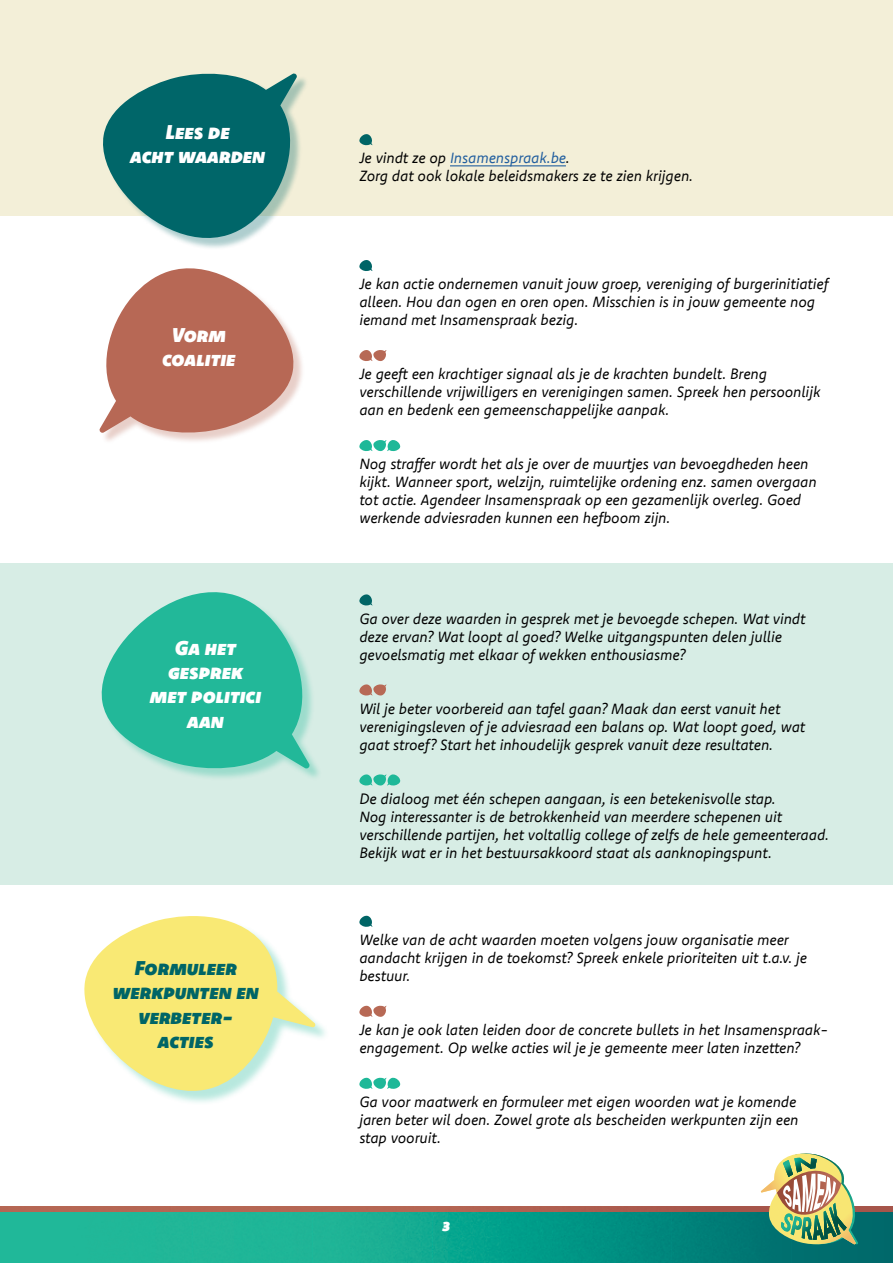
<style>
.page{position:relative;width:893px;height:1263px;background:#fff}
.page>*{position:absolute;margin:0;border:0;box-sizing:border-box;transform-origin:0 0}
.t1{font:20.25px/24.3px "Komet Black SC Italic";color:#fff;text-align:center}
.t2{font:20.25px/24.3px "Komet Black SC Italic";color:#006566;text-align:center}
.t3{font:16.5px "Komet Black SC Italic";color:#fff}
.t4{font:italic 15px/18px "Komet";letter-spacing:-.01em;color:#000}
.s1{color:#215e9e}
</style>
<div class="page">
<div style="left:0;top:0;width:893px;height:215px;background:#f3efd8"></div>
<div style="left:0;top:563px;width:893px;height:321px;background:#d7ede5"></div>
<img style="left:0;top:1206px;width:893px;height:6px">
<img style="left:0;top:1212px;width:893px;height:51px">
<svg style="left:761px;top:1153px;width:97px;height:91px"></svg>
<div style="left:105px;top:75px;width:203px;height:175px;background:#006566;opacity:.32"></div>
<svg style="left:103px;top:74px;width:194px;height:164px"></svg>
<hr style="left:450px;top:165px;width:116px;height:1px;background:#215e9e">
<svg style="left:359px;top:134px;width:14px;height:11px"></svg>
<svg style="left:359px;top:260px;width:14px;height:11px"></svg>
<svg style="left:359px;top:350px;width:28px;height:11px"></svg>
<svg style="left:359px;top:440px;width:41px;height:12px"></svg>
<svg style="left:359px;top:594px;width:14px;height:12px"></svg>
<svg style="left:359px;top:684px;width:28px;height:12px"></svg>
<svg style="left:359px;top:774px;width:41px;height:12px"></svg>
<div style="left:102px;top:270px;width:203px;height:175px;background:#b76955;opacity:.32"></div>
<svg style="left:100px;top:268px;width:193px;height:165px"></svg>
<div style="left:104px;top:594px;width:218px;height:187px;background:#1eb898;opacity:.32"></div>
<svg style="left:102px;top:592px;width:208px;height:176px"></svg>
<svg style="left:359px;top:915px;width:14px;height:12px"></svg>
<svg style="left:359px;top:1005px;width:28px;height:12px"></svg>
<svg style="left:359px;top:1077px;width:41px;height:12px"></svg>
<div style="left:86px;top:917px;width:243px;height:188px;background:#1eb898;opacity:.32"></div>
<svg style="left:84px;top:916px;width:231px;height:175px"></svg>
<h1 class="t1" style="left:130px;top:119px;width:137px">Lees de<br>acht waarden</h1>
<h1 class="t1" style="left:162px;top:322px;width:75px">Vorm coalitie</h1>
<h1 class="t1" style="left:150px;top:635px;width:113px">Ga het gesprek met politici aan</h1>
<h1 class="t2" style="left:113px;top:955px;width:148px">Formuleer werkpunten en verbeter&shy;acties</h1>
<p class="t4" style="left:359px;top:149px;width:335px">Je vindt ze op <span class="s1">Insamenspraak.be</span>.<br>Zorg dat ook lokale beleidsmakers ze te zien krijgen.</p>
<p class="t4" style="left:359px;top:274px;width:471px">Je kan actie ondernemen vanuit jouw groep, vereniging of burgerinitiatief alleen. Hou dan ogen en oren open. Misschien is in jouw gemeente nog iemand met Insamenspraak bezig.</p>
<p class="t4" style="left:359px;top:364px;width:463px">Je geeft een krachtiger signaal als je de krachten bundelt. Breng verschillende vrijwilligers en verenigingen samen. Spreek hen persoonlijk aan en bedenk een gemeenschappelijke aanpak.</p>
<p class="t4" style="left:359px;top:454px;width:459px">Nog straffer wordt het als je over de muurtjes van bevoegdheden heen kijkt. Wanneer sport, welzijn, ruimtelijke ordening enz. samen overgaan tot actie. Agendeer Insamenspraak op een gezamenlijk overleg. Goed werkende adviesraden kunnen een hefboom zijn.</p>
<p class="t4" style="left:359px;top:609px;width:448px">Ga over deze waarden in gesprek met je bevoegde schepen. Wat vindt deze ervan? Wat loopt al goed? Welke uitgangspunten delen jullie gevoelsmatig met elkaar of wekken enthousiasme?</p>
<p class="t4" style="left:359px;top:699px;width:448px">Wil je beter voorbereid aan tafel gaan? Maak dan eerst vanuit het verenigingsleven of je adviesraad een balans op. Wat loopt goed, wat gaat stroef? Start het inhoudelijk gesprek vanuit deze resultaten.</p>
<p class="t4" style="left:359px;top:789px;width:471px">De dialoog met één schepen aangaan, is een betekenisvolle stap.<br>Nog interessanter is de betrokkenheid van meerdere schepenen uit verschillende partijen, het voltallig college of zelfs de hele gemeenteraad.<br>Bekijk wat er in het bestuursakkoord staat als aanknopingspunt.</p>
<p class="t4" style="left:359px;top:930px;width:449px">Welke van de acht waarden moeten volgens jouw organisatie meer aandacht krijgen in de toekomst? Spreek enkele prioriteiten uit t.a.v. je bestuur.</p>
<p class="t4" style="left:359px;top:1020px;width:471px">Je kan je ook laten leiden door de concrete bullets in het Insamenspraak&shy;engagement. Op welke acties wil je je gemeente meer laten inzetten?</p>
<p class="t4" style="left:359px;top:1092px;width:441px">Ga voor maatwerk en formuleer met eigen woorden wat je komende jaren beter wil doen. Zowel grote als bescheiden werkpunten zijn een stap vooruit.</p>
<p class="t3" style="left:443px;top:1214px;width:9px">3</p>
</div>
